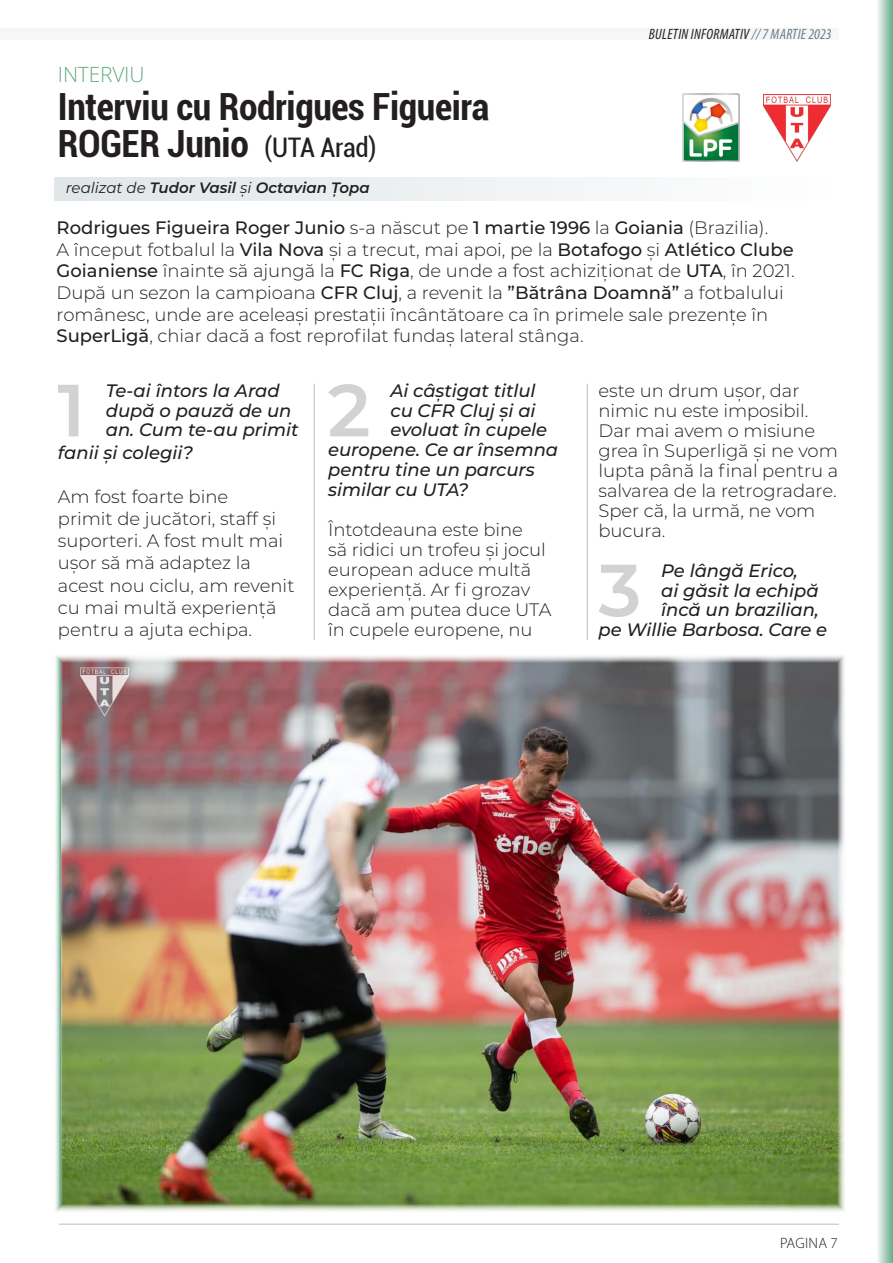
<style>
.page{position:relative;width:893px;height:1263px;background:#fff}
.page>*{position:absolute;margin:0;border:0;box-sizing:border-box;transform-origin:0 0}
.t1{font:600 73.65px "Montserrat";color:#d1d2d4}
.t2{font:700 condensed 37.5px "Roboto";letter-spacing:-.01em;color:#231f20}
.t3{font:300 21px "Open Sans";letter-spacing:-.01em;color:#66ab88}
.t4{font:300 18px/20px "Montserrat";color:#231f20}
.t5{font:italic 500 18px/19.5px "Montserrat";letter-spacing:-.005em;color:#231f20}
.t6{font:500 18px "Montserrat";color:#231f20}
.t7{font:italic 600 15px "Montserrat";color:#231f20}
.t8{font:italic condensed 15px "Myriad Pro";letter-spacing:.02em;color:#231f20}
.t9{font:300 15px "Myriad Pro";letter-spacing:.02em;color:#231f20}
.s1{color:#6c7d86}
.s2{font-weight:400;font-size:27px}
.s3{font-weight:400}
.s4{font-weight:300}
.s5{font-weight:500}
</style>
<div class="page">
<hr style="left:59px;top:1224px;width:780px;height:1px;background:#231f20">
<img style="left:61px;top:656px;width:784px;height:555px">
<div style="left:54px;top:177px;width:785px;height:24px;background:linear-gradient(to right,#e0e5e8,#fefefe)"></div>
<img style="left:682px;top:94px;width:57px;height:67px">
<img style="left:763px;top:94px;width:67px;height:67px">
<hr style="left:314px;top:384px;width:1px;height:256px;background:#231f20">
<hr style="left:587px;top:384px;width:1px;height:256px;background:#231f20">
<svg style="left:878px;top:0;width:15px;height:1263px;background:#a8cfbb"></svg>
<div style="left:0;top:28px;width:839px;height:12px;background:#f5f6f7"></div>
<p class="t8" style="left:649px;top:25px;width:184px">BULETIN INFORMATIV <span class="s1">// 7 MARTIE 2023</span></p>
<p class="t3" style="left:58px;top:60px;width:88px">INTERVIU</p>
<p class="t2" style="left:58px;top:80px;width:433px">Interviu cu Rodrigues Figueira</p>
<p class="t2" style="left:58px;top:117px;width:320px">ROGER Junio <span class="s2">(UTA Arad)</span></p>
<p class="t7" style="left:66px;top:177px;width:305px"><span class="s3">realizat de</span> Tudor Vasil <span class="s3">și</span> Octavian Țopa</p>
<p class="t6" style="left:57px;top:215px;width:713px">Rodrigues Figueira Roger Junio <span class="s4">s-a născut pe</span> 1 martie 1996 <span class="s4">la</span> Goiania <span class="s4">(Brazilia).</span></p>
<p class="t4" style="left:57px;top:238px;width:739px;line-height:21.6px">A început fotbalul la <span class="s5">Vila Nova</span> și a trecut, mai apoi, pe la <span class="s5">Botafogo</span> și <span class="s5">Atlético Clube Goianiense</span> înainte să ajungă la <span class="s5">FC Riga</span>, de unde a fost achiziționat de <span class="s5">UTA</span>, în 2021.<br>După un sezon la campioana <span class="s5">CFR Cluj</span>, a revenit la <span class="s5">”Bătrâna Doamnă”</span> a fotbalului românesc, unde are aceleași prestații încântătoare ca în primele sale prezențe în <span class="s5">SuperLigă</span>, chiar dacă a fost reprofilat fundaș lateral stânga.</p>
<p class="t1" style="left:57px;top:358px;width:30px">1</p>
<p class="t5" style="left:106px;top:380px;width:194px">Te-ai întors la Arad după o pauză de un an. Cum te-au primit</p>
<p class="t5" style="left:58px;top:442px;width:137px">fanii și colegii?</p>
<p class="t4" style="left:58px;top:485px;width:238px;line-height:22.2px">Am fost foarte bine<br>primit de jucători, staff și suporteri. A fost mult mai ușor să mă adaptez la acest nou ciclu, am revenit cu mai multă experiență pentru a ajuta echipa.</p>
<p class="t1" style="left:328px;top:358px;width:44px">2</p>
<p class="t5" style="left:390px;top:380px;width:147px">Ai câștigat titlul</p>
<p class="t5" style="left:390px;top:400px;width:147px">cu CFR Cluj și ai</p>
<p class="t5" style="left:390px;top:419px;width:158px">evoluat în cupele</p>
<p class="t5" style="left:328px;top:439px;width:231px">europene. Ce ar însemna</p>
<p class="t5" style="left:328px;top:459px;width:208px">pentru tine un parcurs</p>
<p class="t5" style="left:328px;top:479px;width:142px">similar cu UTA?</p>
<p class="t4" style="left:328px;top:519px;width:225px">Întotdeauna este bine<br>să ridici un trofeu și jocul european aduce multă experiență. Ar fi grozav dacă am putea duce UTA în cupele europene, nu</p>
<p class="t4" style="left:598px;top:380px;width:241px">este un drum ușor, dar nimic nu este imposibil.<br>Dar mai avem o misiune grea în Superligă și ne vom lupta până la final pentru a salvarea de la retrogradare.<br>Sper că, la urmă, ne vom bucura.</p>
<p class="t1" style="left:598px;top:538px;width:44px">3</p>
<p class="t5" style="left:661px;top:560px;width:138px">Pe lângă Erico,</p>
<p class="t5" style="left:661px;top:580px;width:159px">ai găsit la echipă</p>
<p class="t5" style="left:661px;top:599px;width:159px">încă un brazilian,</p>
<p class="t5" style="left:598px;top:619px;width:230px">pe Willie Barbosa. Care e</p>
<p class="t9" style="left:780px;top:1234px;width:59px">PAGINA 7</p>
</div>
